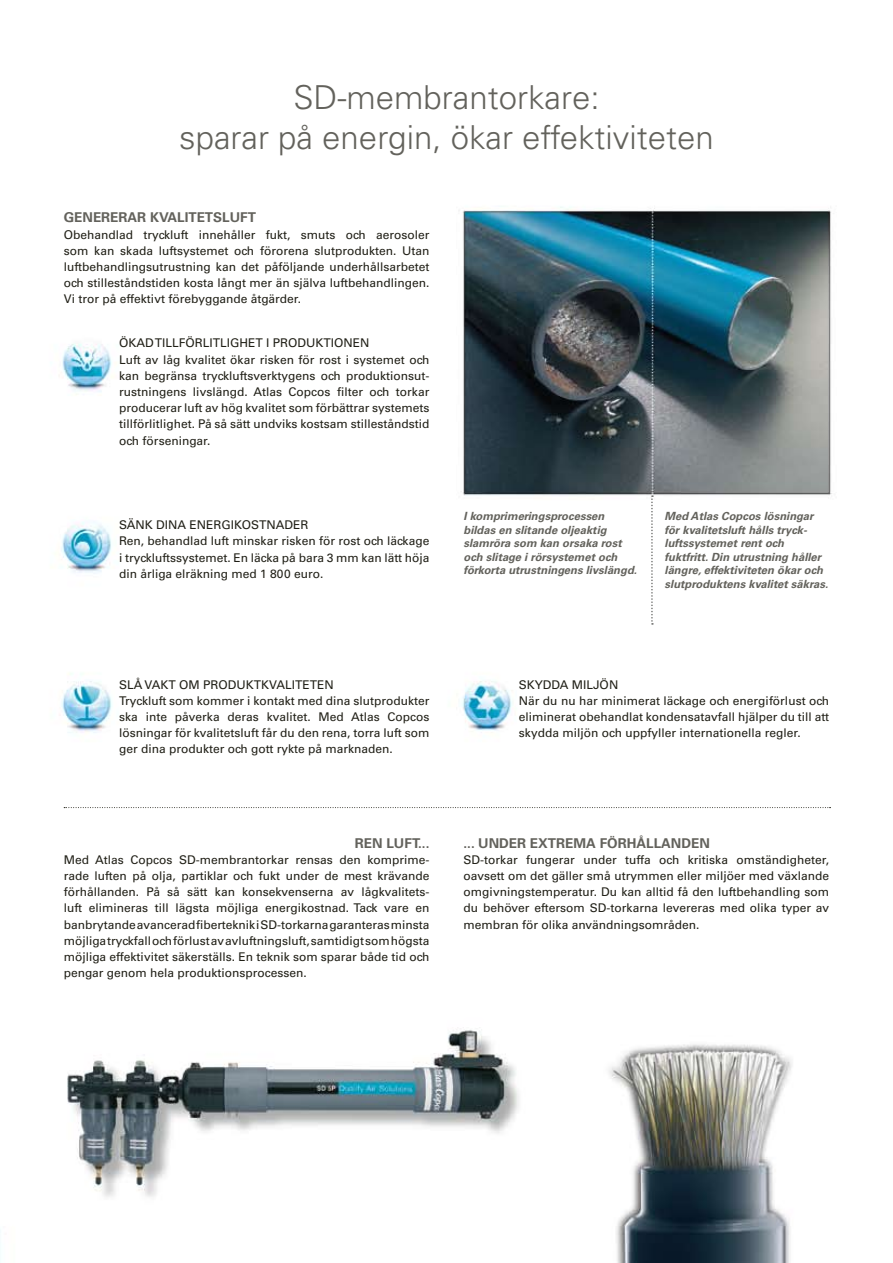
<style>
.page{position:relative;width:893px;height:1263px;background:#fff}
.page>*{position:absolute;margin:0;border:0;box-sizing:border-box;transform-origin:0 0}
.t1{font:300 33px/39.6px "Univers LT Std";color:#63625c;text-align:center}
.t2{font:700 13.5px "Univers LT Std";color:#63625c}
.t3{font:12px/16.2px "Univers LT Std";color:#201f16}
.t4{font:italic 700 11.25px/13.5px "Univers LT Std";color:#63625c}
</style>
<div class="page">
<img style="left:59px;top:206px;width:773px;height:1057px">
<svg style="left:64px;top:807px;width:766px;height:1px"></svg>
<svg style="left:651px;top:495px;width:2px;height:130px"></svg>
<h1 class="t1" style="left:179px;top:77px;width:536px">SD-membrantorkare:<br>sparar på energin, ökar effektiviteten</h1>
<p class="t2" style="left:64px;top:210px;width:194px">GENERERAR KVALITETSLUFT</p>
<p class="t3" style="left:64px;top:226px;width:367px;text-align:justify">Obehandlad tryckluft innehåller fukt, smuts och aerosoler som kan skada luftsystemet och förorena slutprodukten. Utan luftbehandlingsutrustning kan det påföljande underhållsarbetet och stilleståndstiden kosta långt mer än själva luftbehandlingen.<br>Vi tror på effektivt förebyggande åtgärder.</p>
<p class="t3" style="left:119px;top:335px;width:179px">Ökad tillförlitlighet i produ</p>
<p class="t3" style="left:119px;top:335px;width:312px;text-indent:197px">ktionen<br>Luft av låg kvalitet ökar risken för rost i systemet och kan begränsa tryckluftsverktygens och produktionsut&shy;rustningens livslängd. Atlas Copcos filter och torkar producerar luft av hög kvalitet som förbättrar systemets tillförlitlighet. På så sätt undviks kostsam stilleståndstid och förseningar.</p>
<p class="t3" style="left:119px;top:517px;width:132px">Sänk dina energikost</p>
<p class="t3" style="left:266px;top:517px;width:19px">nade</p>
<p class="t3" style="left:119px;top:517px;width:312px;text-indent:181px">r<br>Ren, behandlad luft minskar risken för rost och läckage i tryckluftssystemet. En läcka på bara 3 mm kan lätt höja din årliga elräkning med 1 800 euro.</p>
<p class="t4" style="left:463px;top:510px;width:175px">I komprimeringsprocessen bildas en slitande oljeaktig slamröra som kan orsaka rost och slitage i rörsystemet och förkorta utrustningens livslängd.</p>
<p class="t4" style="left:665px;top:510px;width:165px">Med Atlas Copcos lösningar för kvalitetsluft hålls tryck&shy;luftssystemet rent och fuktfritt. Din utrustning håller längre, effektiviteten ökar och slutproduktens kvalitet säkras.</p>
<p class="t3" style="left:119px;top:676px;width:109px">Slå vakt om produ</p>
<p class="t3" style="left:246px;top:676px;width:58px">ktkvalitete</p>
<p class="t3" style="left:519px;top:676px;width:312px;text-indent:53px">m iljön<br>När du nu har minimerat läckage och energiförlust och eliminerat obehandlat kondensatavfall hjälper du till att skydda miljön och uppfyller internationella regler.</p>
<p class="t3" style="left:119px;top:676px;width:312px;text-indent:206px">n<br>Tryckluft som kommer i kontakt med dina slutprodukter ska inte påverka deras kvalitet. Med Atlas Copcos lösningar för kvalitetsluft får du den rena, torra luft som ger dina produkter och gott rykte på marknaden.</p>
<p class="t3" style="left:519px;top:676px;width:34px">Skydda</p>
<p class="t2" style="left:355px;top:835px;width:76px">REN LUFT...</p>
<p class="t3" style="left:64px;top:851px;width:367px;text-align:justify">Med Atlas Copcos SD-membrantorkar rensas den komprime&shy;rade luften på olja, partiklar och fukt under de mest krävande förhållanden. På så sätt kan konsekvenserna av lågkvalitets&shy;luft elimineras till lägsta möjliga energikostnad. Tack vare en banbrytande avancerad fiberteknik i SD-torkarna garanteras minsta möjliga tryckfall och förlust av avluftningsluft, samtidigt som högsta möjliga effektivitet säkerställs. En teknik som sparar både tid och pengar genom hela produktionsprocessen.</p>
<p class="t2" style="left:463px;top:835px;width:248px">... UNDER EXTREMA FÖRHÅLLANDEN</p>
<p class="t3" style="left:463px;top:851px;width:367px;text-align:justify">SD-torkar fungerar under tuffa och kritiska omständigheter, oavsett om det gäller små utrymmen eller miljöer med växlande omgivningstemperatur. Du kan alltid få den luftbehandling som du behöver eftersom SD-torkarna levereras med olika typer av membran för olika användningsområden.</p>
</div>
